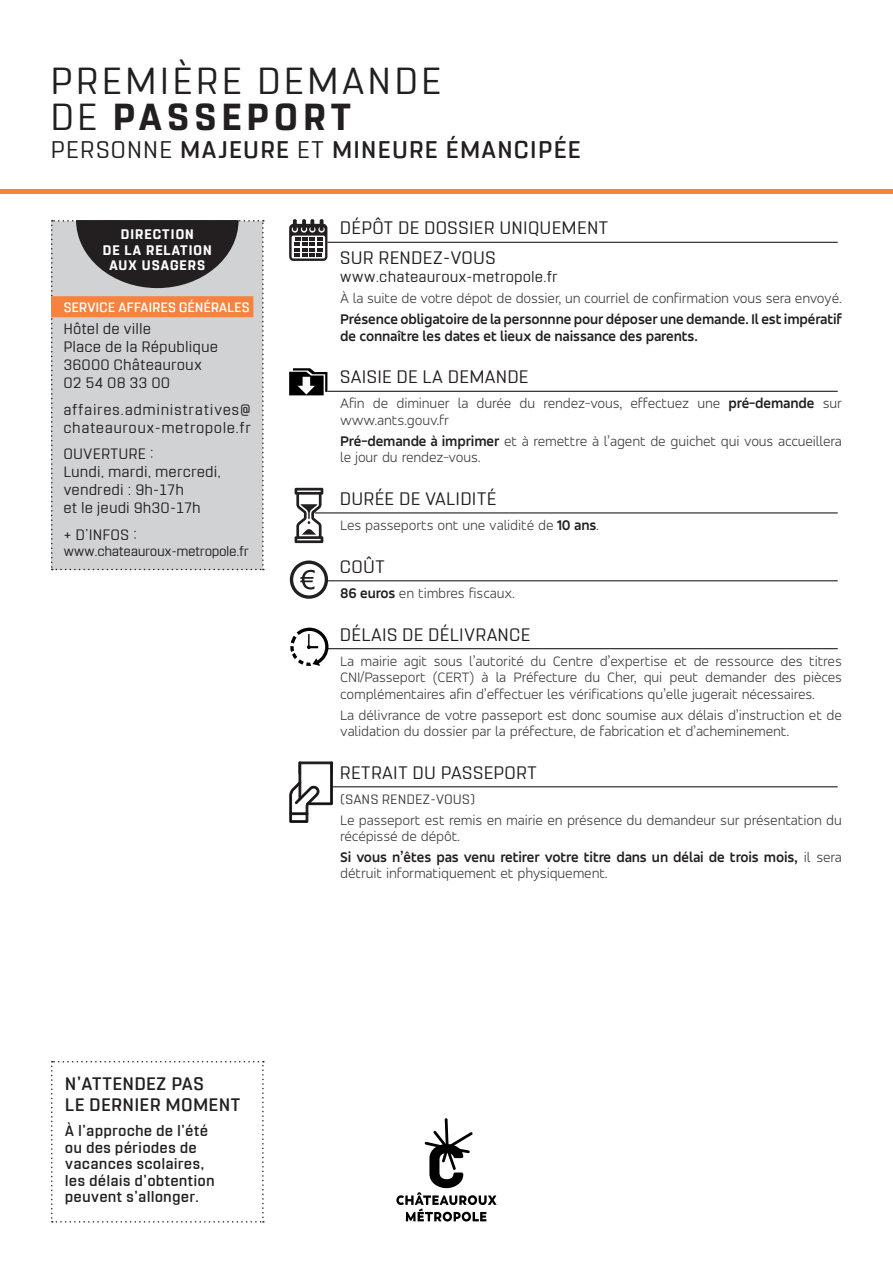
<style>
.page{position:relative;width:893px;height:1263px;background:#fff}
.page>*{position:absolute;margin:0;border:0;box-sizing:border-box;transform-origin:0 0}
.t1{font:37.5px/36px "Rohn Rounded";letter-spacing:.12em;color:#231f20}
.t2{font:500 24px "Rohn Rounded";letter-spacing:.08em;color:#231f20}
.t3{font:18px "Rohn Rounded";letter-spacing:.05em;color:#231f20}
.t4{font:500 18px "Rohn Rounded";letter-spacing:.05em;color:#231f20}
.t5{font:300 15px/16.5px "Accord";letter-spacing:-.01em;color:#3e3e3f}
.t6{font:700 15px/16.5px "Accord";letter-spacing:-.01em;color:#231f20}
.Titre{font:15px/18px "Rohn Rounded";letter-spacing:.05em;color:#231f20}
.t7{font:500 15px/16.5px "Rohn Rounded";letter-spacing:.05em;color:#231f20}
.Titre-2{font:15px/18px "Rohn Rounded";letter-spacing:.075em;color:#231f20}
.t8{font:700 13.8px/15.6px "Rohn";letter-spacing:.08em;color:#fff;text-align:center}
.Titre-3{font:13.5px "Rohn Rounded";letter-spacing:.02em;color:#231f20}
.Titre-4{font:500 13.5px "Rohn Rounded";letter-spacing:.03em;color:#fff}
.t9{font:13.5px "Rohn Rounded";letter-spacing:.05em;color:#3e3e3f}
.s1{font-family:"Rohn";font-weight:700}
.s2{font-weight:400}
.s3{font-weight:700;color:#231f20}
.s4{font-weight:300;color:#3e3e3f}
</style>
<div class="page">
<hr style="left:327px;top:242px;width:511px;height:1px;background:#231f20">
<hr style="left:327px;top:391px;width:511px;height:1px;background:#231f20">
<hr style="left:315px;top:512px;width:523px;height:1px;background:#231f20">
<hr style="left:327px;top:580px;width:511px;height:1px;background:#231f20">
<hr style="left:327px;top:648px;width:511px;height:1px;background:#231f20">
<hr style="left:332px;top:786px;width:506px;height:1px;background:#231f20">
<svg style="left:396px;top:1118px;width:101px;height:103px"></svg>
<svg style="left:289px;top:219px;width:38px;height:42px"></svg>
<svg style="left:295px;top:488px;width:28px;height:55px"></svg>
<svg style="left:290px;top:628px;width:38px;height:38px"></svg>
<svg style="left:290px;top:560px;width:38px;height:39px"></svg>
<svg style="left:289px;top:761px;width:44px;height:62px"></svg>
<svg style="left:51px;top:1061px;width:213px;height:161px"></svg>
<div style="left:0;top:189px;width:893px;height:5px;background:#f5823f"></div>
<svg style="left:51px;top:220px;width:213px;height:350px;background:#babbbd"></svg>
<div style="left:51px;top:296px;width:202px;height:21px;background:#f5823f"></div>
<svg style="left:289px;top:368px;width:38px;height:27px"></svg>
<p class="t1" style="left:51px;top:62px;width:391px">PREMIÈRE DEMANDE<br>DE <span class="s1">PASSEPORT</span></p>
<p class="t2" style="left:51px;top:136px;width:531px"><span class="s2">PERSONNE</span> MAJEURE <span class="s2">ET</span> MINEURE ÉMANCIPÉE</p>
<p class="t8" style="left:103px;top:227px;width:110px">DIRECTION<br>DE LA RELATION<br>AUX USAGERS</p>
<p class="Titre-4" style="left:64px;top:299px;width:187px">SERVICE AFFAIRES GÉNÉRALES</p>
<p class="Titre" style="left:64px;top:320px;width:155px">Hôtel de ville<br>Place de la République<br>36000 Châteauroux</p>
<p class="Titre" style="left:64px;top:374px;width:107px">02 54 08 33 00</p>
<p class="Titre-2" style="left:64px;top:400px;width:189px">affaires.administratives@ chateauroux-metropole.fr</p>
<p class="Titre" style="left:64px;top:445px;width:91px">OUVERTURE :</p>
<p class="Titre" style="left:64px;top:463px;width:158px">Lundi, mardi, mercredi, vendredi : 9h-17h<br>et le jeudi 9h30-17h</p>
<p class="Titre" style="left:64px;top:525px;width:75px">+ D’INFOS :</p>
<p class="Titre-3" style="left:64px;top:543px;width:186px">www.chateauroux-metropole.fr</p>
<p class="t4" style="left:65px;top:1073px;width:140px">N’ATTENDEZ PAS</p>
<p class="t4" style="left:65px;top:1094px;width:177px">LE DERNIER MOMENT</p>
<p class="t7" style="left:65px;top:1123px;width:144px">À l’approche de l’été</p>
<p class="t7" style="left:65px;top:1139px;width:140px">ou des périodes de vacances scolaires,</p>
<p class="t7" style="left:65px;top:1172px;width:151px">les délais d’obtention peuvent s’allonger.</p>
<p class="t3" style="left:340px;top:218px;width:269px">DÉPÔT DE DOSSIER UNIQUEMENT</p>
<p class="t3" style="left:340px;top:248px;width:157px">SUR RENDEZ-VOUS</p>
<p class="Titre" style="left:340px;top:268px;width:219px">www.chateauroux-metropole.fr</p>
<p class="t5" style="left:340px;top:290px;width:503px">À la suite de votre dépot de dossier, un courriel de confirmation vous sera envoyé.</p>
<p class="t6" style="left:340px;top:311px;width:503px">Présence obligatoire de la personnne pour déposer une demande. Il est impératif de connaître les dates et lieux de naissance des parents.</p>
<p class="t3" style="left:340px;top:367px;width:190px">SAISIE DE LA DEMANDE</p>
<p class="t5" style="left:340px;top:395px;width:503px">Afin de diminuer la durée du rendez-vous, effectuez une <span class="s3">pré-demande</span> sur www.ants.gouv.fr</p>
<p class="t5" style="left:340px;top:432px;width:503px"><span class="s3">Pré-demande à imprimer</span> et à remettre à l’agent de guichet qui vous accueillera le jour du rendez-vous.</p>
<p class="t3" style="left:340px;top:488px;width:158px">DURÉE DE VALIDITÉ</p>
<p class="t5" style="left:340px;top:517px;width:260px">Les passeports ont une validité de <span class="s3">10 ans</span>.</p>
<p class="t3" style="left:340px;top:556px;width:46px">COÛT</p>
<p class="t5" style="left:340px;top:584px;width:176px"><span class="s3">86 euros</span> en timbres fiscaux.</p>
<p class="t3" style="left:340px;top:624px;width:192px">DÉLAIS DE DÉLIVRANCE</p>
<p class="t5" style="left:340px;top:652px;width:503px;text-align:justify">La mairie agit sous l’autorité du Centre d’expertise et de ressource des titres CNI/Passeport (CERT) à la Préfecture du Cher, qui peut demander des pièces complémentaires afin d’effectuer les vérifications qu’elle jugerait nécessaires.</p>
<p class="t5" style="left:340px;top:706px;width:503px">La délivrance de votre passeport est donc soumise aux délais d’instruction et de validation du dossier par la préfecture, de fabrication et d’acheminement.</p>
<p class="t3" style="left:340px;top:762px;width:198px">RETRAIT DU PASSEPORT</p>
<p class="t9" style="left:340px;top:791px;width:137px">(SANS RENDEZ-VOUS)</p>
<p class="t5" style="left:340px;top:811px;width:503px">Le passeport est remis en mairie en présence du demandeur sur présentation du récépissé de dépôt.</p>
<p class="t6" style="left:340px;top:848px;width:503px">Si vous n’êtes pas venu retirer votre titre dans un délai de trois mois, <span class="s4">il sera détruit informatiquement et physiquement.</span></p>
</div>
